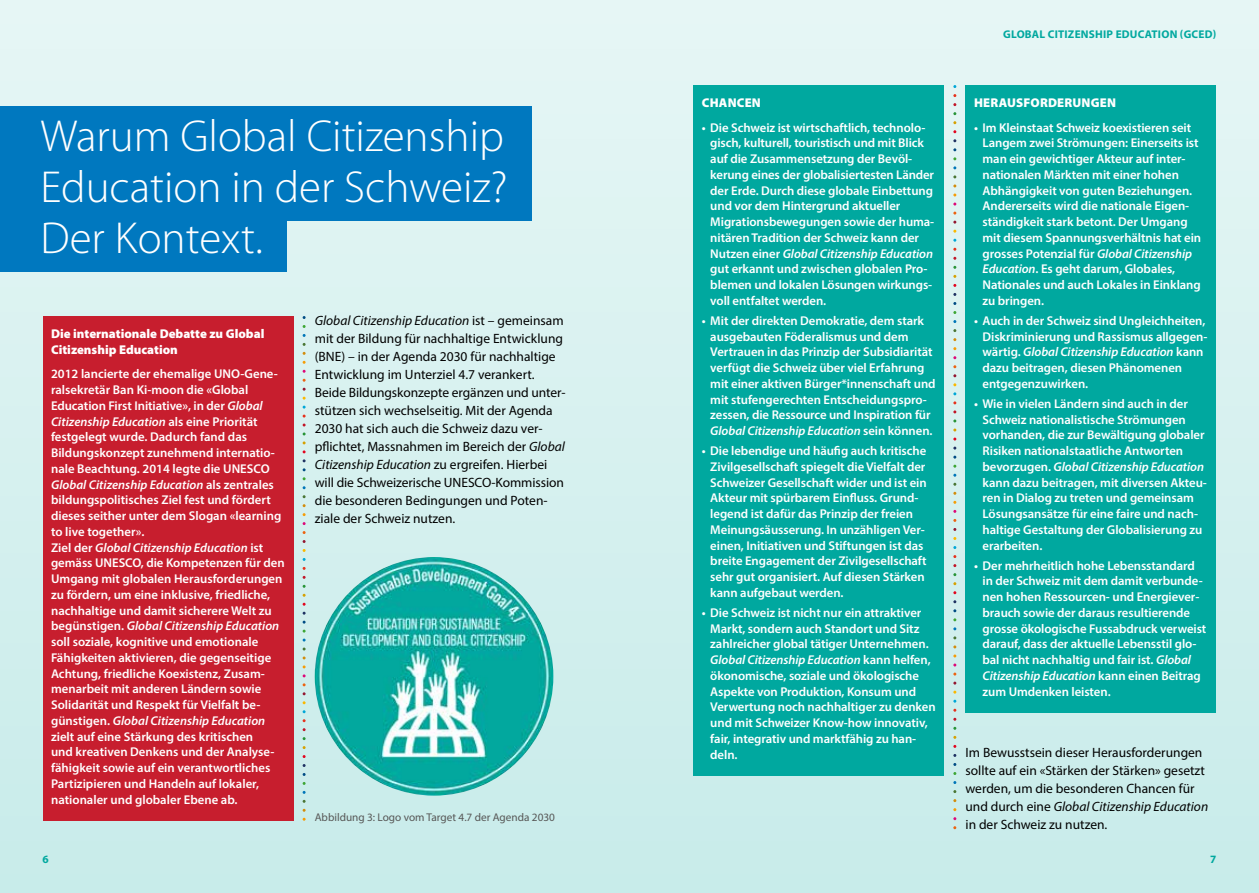
<style>
.page{position:relative;width:1259px;height:893px;background:#fff}
.page>*{position:absolute;margin:0;border:0;box-sizing:border-box;transform-origin:0 0}
.t1{font:300 45px/51px "Myriad Pro";color:#fff;text-align:justify}
.t2{font:13.5px/18px "Myriad Pro";color:#000}
.t3{font:600 12.75px/15.8px "Myriad Pro";letter-spacing:-.005em;color:#fff}
.t4{font:900 12.75px/15.8px "Myriad Pro";color:#fff}
.t5{font:11.25px "Myriad Pro";color:#575756}
.t6{font:700 11.25px "Myriad Pro";letter-spacing:.02em;color:#00a89f}
.s1{font-style:italic}
</style>
<div class="page">
<div style="left:0;top:0;width:1259px;height:893px;background:linear-gradient(to bottom,#e6f6f5,#c8ebe9)"></div>
<div style="left:0;top:106px;width:531px;height:64px;background:#0078bf"></div>
<div style="left:0;top:157px;width:531px;height:64px;background:#0078bf"></div>
<div style="left:0;top:208px;width:287px;height:64px;background:#0078bf"></div>
<div style="left:43px;top:316px;width:250px;height:505px;background:#c71e2e"></div>
<img style="left:315px;top:557px;width:238px;height:239px;border-radius:119px">
<div style="left:965px;top:85px;width:251px;height:628px;background:#00a89f"></div>
<div style="left:693px;top:85px;width:251px;height:691px;background:#00a89f"></div>
<h1 class="t1" style="left:40px;top:111px;width:469px">Warum Global Citizenship Education in der Schweiz?<br>Der Kontext.</h1>
<p class="t4" style="left:51px;top:326px;width:215px">Die internationale Debatte zu Global<br>Citizenship Education</p>
<p class="t3" style="left:51px;top:366px;width:235px">2012 lancierte der ehemalige UNO-Gene&shy;ralsekretär Ban Ki-moon die «Global Education First Initiative», in der <span class="s1">Global Citizenship Education</span> als eine Priorität festgelegt wurde. Dadurch fand das Bildungskonzept zunehmend internatio&shy;nale Beachtung. 2014 legte die UNESCO <span class="s1">Global Citizenship Education</span> als zentrales bildungspolitisches Ziel fest und fördert dieses seither unter dem Slogan «learning to live together».<br>Ziel der <span class="s1">Global Citizenship Education</span> ist gemäss UNESCO, die Kompetenzen für den Umgang mit globalen Herausforderungen zu fördern, um eine inklusive, friedliche, nachhaltige und damit sicherere Welt zu begünstigen. <span class="s1">Global Citizenship Education </span>soll soziale, kognitive und emotionale Fähigkeiten aktivieren, die gegenseitige Achtung, friedliche Koexistenz, Zusam&shy;menarbeit mit anderen Ländern sowie Solidarität und Respekt für Vielfalt be&shy;günstigen. <span class="s1">Global Citizenship Education </span>zielt auf eine Stärkung des kritischen<br>und kreativen Denkens und der Analyse&shy;fähigkeit sowie auf ein verantwortliches Partizipieren und Handeln auf lokaler, nationaler und globaler Ebene ab.</p>
<p class="t2" style="left:315px;top:311px;width:252px"><span class="s1">Global Citizenship Education</span> ist – gemeinsam mit der Bildung für nachhaltige Entwicklung (BNE) – in der Agenda 2030 für nachhaltige Entwicklung im Unterziel 4.7 verankert.<br>Beide Bildungskonzepte ergänzen und unter&shy;stützen sich wechselseitig. Mit der Agenda 2030 hat sich auch die Schweiz dazu ver&shy;pflichtet, Massnahmen im Bereich der <span class="s1">Global Citizenship Education</span> zu ergreifen. Hierbei will die Schweizerische UNESCO-Kommission die besonderen Bedingungen und Poten&shy;ziale der Schweiz nutzen.</p>
<p class="t5" style="left:315px;top:810px;width:242px">Abbildung 3: Logo vom Target 4.7 der Agenda 2030</p>
<p class="t4" style="left:702px;top:95px;width:61px">CHANCEN</p>
<p class="t3" style="left:710px;top:119px;width:225px;text-indent:-9px">• Die Schweiz ist wirtschaftlich, technolo&shy;gisch, kulturell, touristisch und mit Blick auf die Zusammensetzung der Bevöl&shy;kerung eines der globalisiertesten Länder der Erde. Durch diese globale Einbettung und vor dem Hintergrund aktueller Migrationsbewegungen sowie der huma&shy;nitären Tradition der Schweiz kann der Nutzen einer <span class="s1">Global Citizenship Education </span>gut erkannt und zwischen globalen Pro&shy;blemen und lokalen Lösungen wirkungs&shy;voll entfaltet werden.</p>
<p class="t3" style="left:710px;top:312px;width:227px;text-indent:-9px">• Mit der direkten Demokratie, dem stark ausgebauten Föderalismus und dem Vertrauen in das Prinzip der Subsidiarität verfügt die Schweiz über viel Erfahrung mit einer aktiven Bürger*innenschaft und mit stufengerechten Entscheidungspro&shy;zessen, die Ressource und Inspiration für <span class="s1">Global Citizenship Education</span> sein können.</p>
<p class="t3" style="left:710px;top:443px;width:218px;text-indent:-9px">• Die lebendige und häufig auch kritische Zivilgesellschaft spiegelt die Vielfalt der Schweizer Gesellschaft wider und ist ein Akteur mit spürbarem Einfluss. Grund&shy;legend ist dafür das Prinzip der freien Meinungsäusserung. In unzähligen Ver&shy;einen, Initiativen und Stiftungen ist das breite Engagement der Zivilgesellschaft sehr gut organisiert. Auf diesen Stärken kann aufgebaut werden.</p>
<p class="t3" style="left:710px;top:604px;width:227px;text-indent:-9px">• Die Schweiz ist nicht nur ein attraktiver Markt, sondern auch Standort und Sitz zahlreicher global tätiger Unternehmen.<br><span class="s1">Global Citizenship Education</span> kann helfen, ökonomische, soziale und ökologische Aspekte von Produktion, Konsum und Verwertung noch nachhaltiger zu denken und mit Schweizer Know-how innovativ, fair, integrativ und marktfähig zu han&shy;deln.</p>
<p class="t6" style="left:1003px;top:28px;width:215px">GLOBAL CITIZENSHIP EDUCATION (GCED)</p>
<p class="t4" style="left:974px;top:95px;width:143px">HERAUSFORDERUNGEN</p>
<p class="t3" style="left:982px;top:119px;width:220px;text-indent:-9px">• Im Kleinstaat Schweiz koexistieren seit Langem zwei Strömungen: Einerseits ist man ein gewichtiger Akteur auf inter&shy;nationalen Märkten mit einer hohen Abhängigkeit von guten Beziehungen.<br>Andererseits wird die nationale Eigen&shy;ständigkeit stark betont. Der Umgang mit diesem Spannungsverhältnis hat ein grosses Potenzial für <span class="s1">Global Citizenship Education</span>. Es geht darum, Globales, Nationales und auch Lokales in Einklang zu bringen.</p>
<p class="t3" style="left:982px;top:312px;width:226px;text-indent:-9px">• Auch in der Schweiz sind Ungleichheiten, Diskriminierung und Rassismus allgegen&shy;wärtig. <span class="s1">Global Citizenship Education</span> kann dazu beitragen, diesen Phänomenen entgegenzuwirken.</p>
<p class="t3" style="left:982px;top:395px;width:226px;text-indent:-9px">• Wie in vielen Ländern sind auch in der Schweiz nationalistische Strömungen vorhanden, die zur Bewältigung globaler Risiken nationalstaatliche Antworten bevorzugen. <span class="s1">Global Citizenship Education </span>kann dazu beitragen, mit diversen Akteu&shy;ren in Dialog zu treten und gemeinsam Lösungsansätze für eine faire und nach&shy;haltige Gestaltung der Globalisierung zu erarbeiten.</p>
<p class="t3" style="left:982px;top:557px;width:225px;text-indent:-9px">• Der mehrheitlich hohe Lebensstandard in der Schweiz mit dem damit verbunde&shy;nen hohen Ressourcen- und Energiever&shy;brauch sowie der daraus resultierende grosse ökologische Fussabdruck verweist darauf, dass der aktuelle Lebensstil glo&shy;bal nicht nachhaltig und fair ist. <span class="s1">Global Citizenship Education</span> kann einen Beitrag zum Umdenken leisten.</p>
<p class="t2" style="left:965px;top:743px;width:244px">Im Bewusstsein dieser Herausforderungen sollte auf ein «Stärken der Stärken» gesetzt werden, um die besonderen Chancen für und durch eine <span class="s1">Global Citizenship Education </span>in der Schweiz zu nutzen.</p>
<p class="t6" style="left:43px;top:853px;width:8px">6</p>
<p class="t6" style="left:1210px;top:853px;width:8px">7</p>
</div>
